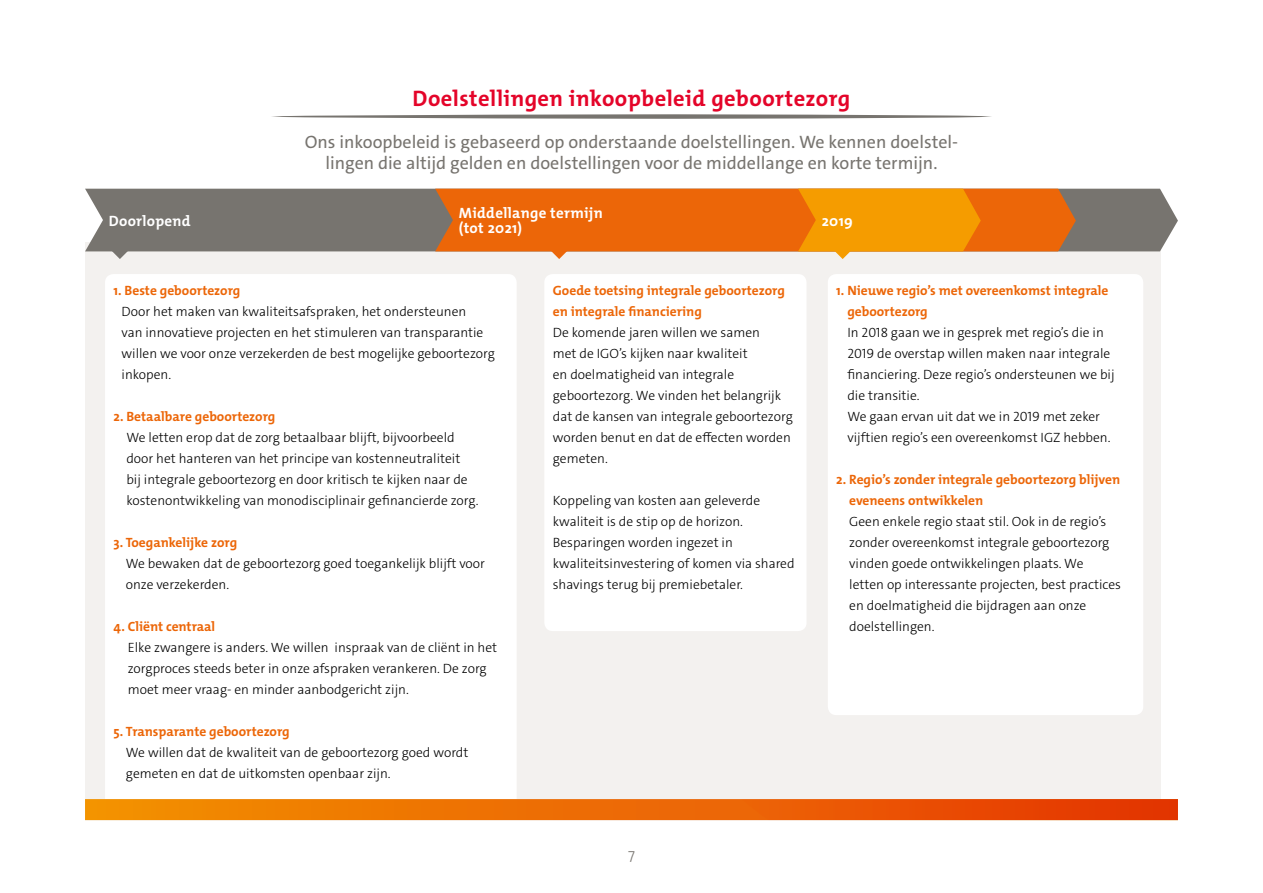
<style>
.page{position:relative;width:1263px;height:893px;background:#fff}
.page>*{position:absolute;margin:0;border:0;box-sizing:border-box;transform-origin:0 0}
.t1{font:700 22.5px "The Mix Os F";letter-spacing:.02em;color:#e40429}
.t2{font:18px/21px "The Sans C4 s";color:#77746f;text-align:center}
.t3{font:700 15px/15.5px "The Mix Os F";letter-spacing:.02em;color:#fff}
.t4{font:300 15px "The Mix Os F";color:#77746f}
.t5{font:300 13.5px/21px "The Sans C4 s";color:#000}
.t6{font:700 13.5px/21px "The Mix Os F";color:#ec6608}
</style>
<div class="page">
<div style="left:85px;top:243px;width:1075px;height:577px;background:#f3f1ef"></div>
<div style="left:105px;top:274px;width:412px;height:534px;background:#fff;border-radius:9px"></div>
<div style="left:544px;top:274px;width:262px;height:357px;background:#fff;border-radius:9px"></div>
<div style="left:828px;top:274px;width:315px;height:441px;background:#fff;border-radius:9px"></div>
<div style="left:85px;top:189px;width:1093px;height:62px;background:#77746f"></div>
<svg style="left:272px;top:114px;width:719px;height:5px"></svg>
<svg style="left:85px;top:799px;width:1093px;height:21px;background:#ec6603"></svg>
<svg style="left:105px;top:229px;width:30px;height:30px"></svg>
<svg style="left:435px;top:189px;width:641px;height:70px;background:#eb8020"></svg>
<h1 class="t1" style="left:413px;top:84px;width:439px">Doelstellingen inkoopbeleid geboortezorg</h1>
<h2 class="t2" style="left:305px;top:132px;width:655px">Ons inkoopbeleid is gebaseerd op onderstaande doelstellingen. We kennen doelstel&shy;lingen die altijd gelden en doelstellingen voor de middellange en korte termijn.</h2>
<p class="t3" style="left:109px;top:213px;width:83px">Doorlopend</p>
<p class="t3" style="left:459px;top:205px;width:145px">Middellange termijn (tot 2021)</p>
<p class="t3" style="left:822px;top:213px;width:33px">2019</p>
<p class="t6" style="left:114px;top:280px;width:128px">1. Beste geboortezorg</p>
<p class="t5" style="left:122px;top:301px;width:375px">Door het maken van kwaliteitsafspraken, het ondersteunen<br>van innovatieve projecten en het stimuleren van transparantie willen we voor onze verzekerden de best mogelijke geboortezorg inkopen.</p>
<p class="t6" style="left:114px;top:406px;width:163px">2. Betaalbare geboortezorg</p>
<p class="t5" style="left:126px;top:427px;width:354px">We letten erop dat de zorg betaalbaar blijft, bijvoorbeeld door het hanteren van het principe van kostenneutraliteit<br>bij integrale geboortezorg en door kritisch te kijken naar de kostenontwikkeling van monodisciplinair gefinancierde zorg.</p>
<p class="t6" style="left:114px;top:532px;width:125px">3. Toegankelijke zorg</p>
<p class="t5" style="left:126px;top:553px;width:361px">We bewaken dat de geboortezorg goed toegankelijk blijft voor onze verzekerden.</p>
<p class="t6" style="left:114px;top:616px;width:103px">4. Cliënt centraal</p>
<p class="t5" style="left:128px;top:637px;width:371px">Elke zwangere is anders. We willen inspraak van de cliënt in het zorgproces steeds beter in onze afspraken verankeren. De zorg moet meer vraag- en minder aanbodgericht zijn.</p>
<p class="t6" style="left:114px;top:721px;width:178px">5. Transparante geboortezorg</p>
<p class="t5" style="left:126px;top:742px;width:344px">We willen dat de kwaliteit van de geboortezorg goed wordt gemeten en dat de uitkomsten openbaar zijn.</p>
<p class="t6" style="left:553px;top:280px;width:234px">Goede toetsing integrale geboortezorg en integrale financiering</p>
<p class="t5" style="left:553px;top:322px;width:241px">De komende jaren willen we samen<br>met de IGO’s kijken naar kwaliteit<br>en doelmatigheid van integrale geboortezorg. We vinden het belangrijk dat de kansen van integrale geboortezorg worden benut en dat de effecten worden gemeten.</p>
<p class="t5" style="left:553px;top:490px;width:243px">Koppeling van kosten aan geleverde kwaliteit is de stip op de horizon.<br>Besparingen worden ingezet in kwaliteitsinvestering of komen via shared shavings terug bij premiebetaler.</p>
<p class="t6" style="left:847px;top:280px;width:263px;text-indent:-11px">1. Nieuwe regio’s met overeenkomst integrale geboortezorg</p>
<p class="t5" style="left:847px;top:322px;width:269px">In 2018 gaan we in gesprek met regio’s die in 2019 de overstap willen maken naar integrale financiering. Deze regio’s ondersteunen we bij die transitie.<br>We gaan ervan uit dat we in 2019 met zeker vijftien regio’s een overeenkomst IGZ hebben.</p>
<p class="t6" style="left:849px;top:469px;width:272px;text-indent:-13px">2. Regio’s zonder integrale geboortezorg blijven eveneens ontwikkelen</p>
<p class="t5" style="left:849px;top:511px;width:273px">Geen enkele regio staat stil. Ook in de regio’s zonder overeenkomst integrale geboortezorg vinden goede ontwikkelingen plaats. We letten op interessante projecten, best practices en doelmatigheid die bijdragen aan onze doelstellingen.</p>
<p class="t4" style="left:628px;top:844px;width:8px">7</p>
</div>
